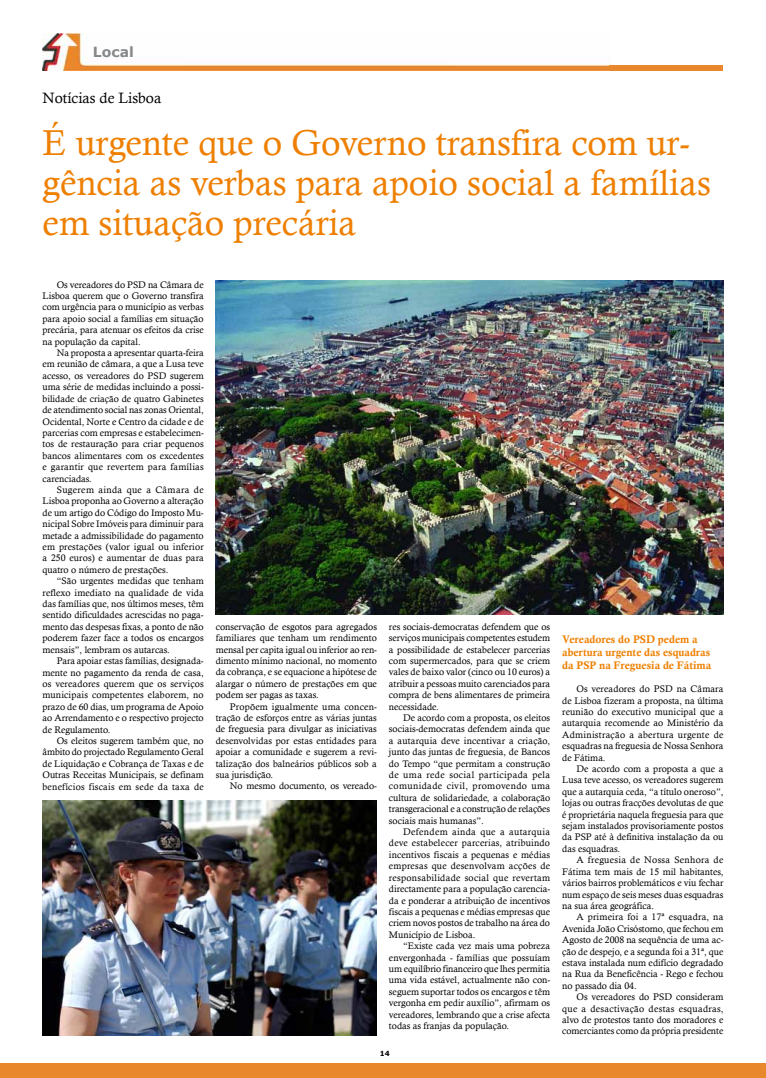
<style>
.page{position:relative;width:766px;height:1078px;background:#fff}
.page>*{position:absolute;margin:0;border:0;box-sizing:border-box;transform-origin:0 0}
.t1{font:36px/40px "Calisto";color:#ee7f00}
.t2{font:15px "Calisto";color:#000}
.t3{font:700 14px "Verdana";color:#87888a}
.t4{font:11px/13.2px "Calis MT Bol";color:#ee7f00}
.t5{font:9.5px/11.4px "Calisto";color:#000;text-align:justify}
.t6{font:700 7px "Verdana";color:#000}
</style>
<div class="page">
<img style="left:43px;top:34px;width:567px;height:37px">
<div style="left:609px;top:66px;width:113px;height:5px;background:#e9872c"></div>
<div style="left:0;top:1063px;width:765px;height:14px;background:#e9872c"></div>
<img style="left:216px;top:281px;width:507px;height:333px">
<img style="left:43px;top:800px;width:334px;height:235px">
<h3 class="t3" style="left:93px;top:43px;width:42px">Local</h3>
<h2 class="t2" style="left:43px;top:90px;width:120px">Notícias de Lisboa</h2>
<h1 class="t1" style="left:43px;top:122px;width:669px">É urgente que o Governo transfira com ur&shy;gência as verbas para apoio social a famílias em situação precária</h1>
<p class="t5" style="left:43px;top:278px;width:163px;text-indent:14px">Os vereadores do PSD na Câmara de Lisboa querem que o Governo transfira com urgência para o município as verbas para apoio social a famílias em situação precária, para atenuar os efeitos da crise na população da capital.</p>
<p class="t5" style="left:43px;top:347px;width:163px;text-indent:14px">Na proposta a apresentar quarta-feira em reunião de câmara, a que a Lusa teve acesso, os vereadores do PSD sugerem uma série de medidas incluindo a possi&shy;bilidade de criação de quatro Gabinetes de atendimento social nas zonas Oriental, Ocidental, Norte e Centro da cidade e de parcerias com empresas e estabelecimen&shy;tos de restauração para criar pequenos bancos alimentares com os excedentes e garantir que revertem para famílias carenciadas.</p>
<p class="t5" style="left:43px;top:484px;width:163px;text-indent:14px">Sugerem ainda que a Câmara de Lisboa proponha ao Governo a alteração de um artigo do Código do Imposto Mu&shy;nicipal Sobre Imóveis para diminuir para metade a admissibilidade do pagamento em prestações (valor igual ou inferior a 250 euros) e aumentar de duas para quatro o número de prestações.</p>
<p class="t5" style="left:43px;top:575px;width:163px;text-indent:14px">“São urgentes medidas que tenham reflexo imediato na qualidade de vida das famílias que, nos últimos meses, têm sentido dificuldades acrescidas no paga&shy;mento das despesas fixas, a ponto de não poderem fazer face a todos os encargos mensais”, lembram os autarcas.</p>
<p class="t5" style="left:43px;top:655px;width:163px;text-indent:14px">Para apoiar estas famílias, designada&shy;mente no pagamento da renda de casa, os vereadores querem que os serviços municipais competentes elaborem, no prazo de 60 dias, um programa de Apoio ao Arrendamento e o respectivo projecto de Regulamento.</p>
<p class="t5" style="left:43px;top:734px;width:163px;text-indent:14px">Os eleitos sugerem também que, no âmbito do projectado Regulamento Geral de Liquidação e Cobrança de Taxas e de Outras Receitas Municipais, se definam benefícios fiscais em sede da taxa de</p>
<p class="t5" style="left:216px;top:620px;width:163px">conservação de esgotos para agregados familiares que tenham um rendimento mensal per capita igual ou inferior ao ren&shy;dimento mínimo nacional, no momento da cobrança, e se equacione a hipótese de alargar o número de prestações em que podem ser pagas as taxas.</p>
<p class="t5" style="left:216px;top:700px;width:163px;text-indent:14px">Propõem igualmente uma concen&shy;tração de esforços entre as várias juntas de freguesia para divulgar as iniciativas desenvolvidas por estas entidades para apoiar a comunidade e sugerem a revi&shy;talização dos balneários públicos sob a sua jurisdição.</p>
<p class="t5" style="left:230px;top:780px;width:148px">No mesmo documento, os vereado-</p>
<p class="t5" style="left:389px;top:620px;width:163px">res sociais-democratas defendem que os serviços municipais competentes estudem a possibilidade de estabelecer parcerias com supermercados, para que se criem vales de baixo valor (cinco ou 10 euros) a atribuir a pessoas muito carenciados para compra de bens alimentares de primeira necessidade.</p>
<p class="t5" style="left:389px;top:711px;width:163px;text-indent:14px">De acordo com a proposta, os eleitos sociais-democratas defendem ainda que a autarquia deve incentivar a criação, junto das juntas de freguesia, de Bancos do Tempo “que permitam a construção de uma rede social participada pela comunidade civil, promovendo uma cultura de solidariedade, a colaboração transgeracional e a construção de relações sociais mais humanas”.</p>
<p class="t5" style="left:389px;top:825px;width:163px;text-indent:14px">Defendem ainda que a autarquia deve estabelecer parcerias, atribuindo incentivos fiscais a pequenas e médias empresas que desenvolvam acções de responsabilidade social que revertam directamente para a população carencia&shy;da e ponderar a atribuição de incentivos fiscais a pequenas e médias empresas que criem novos postos de trabalho na área do Município de Lisboa.</p>
<p class="t5" style="left:389px;top:939px;width:163px;text-indent:14px">“Existe cada vez mais uma pobreza envergonhada - famílias que possuíam um equilíbrio financeiro que lhes permitia uma vida estável, actualmente não con&shy;seguem suportar todos os encargos e têm vergonha em pedir auxílio”, afirmam os vereadores, lembrando que a crise afecta todas as franjas da população.</p>
<p class="t6" style="left:379px;top:1049px;width:11px">14</p>
<p class="t4" style="left:562px;top:632px;width:150px">Vereadores do PSD pedem a abertura urgente das esquadras da PSP na Freguesia de Fátima</p>
<p class="t5" style="left:562px;top:683px;width:163px;text-indent:14px">Os vereadores do PSD na Câmara de Lisboa fizeram a proposta, na última reunião do executivo municipal que a autarquia recomende ao Ministério da Administração a abertura urgente de esquadras na freguesia de Nossa Senhora de Fátima.</p>
<p class="t5" style="left:562px;top:762px;width:163px;text-indent:14px">De acordo com a proposta a que a Lusa teve acesso, os vereadores sugerem que a autarquia ceda, “a título oneroso”, lojas ou outras fracções devolutas de que é proprietária naquela freguesia para que sejam instalados provisoriamente postos da PSP até à definitiva instalação da ou das esquadras.</p>
<p class="t5" style="left:562px;top:854px;width:163px;text-indent:14px">A freguesia de Nossa Senhora de Fátima tem mais de 15 mil habitantes, vários bairros problemáticos e viu fechar num espaço de seis meses duas esquadras na sua área geográfica.</p>
<p class="t5" style="left:562px;top:911px;width:163px;text-indent:14px">A primeira foi a 17ª esquadra, na Avenida João Crisóstomo, que fechou em Agosto de 2008 na sequência de uma ac&shy;ção de despejo, e a segunda foi a 31ª, que estava instalada num edifício degradado na Rua da Beneficência - Rego e fechou no passado dia 04.</p>
<p class="t5" style="left:562px;top:990px;width:163px;text-indent:14px">Os vereadores do PSD consideram que a desactivação destas esquadras, alvo de protestos tanto dos moradores e comerciantes como da própria presidente</p>
</div>
